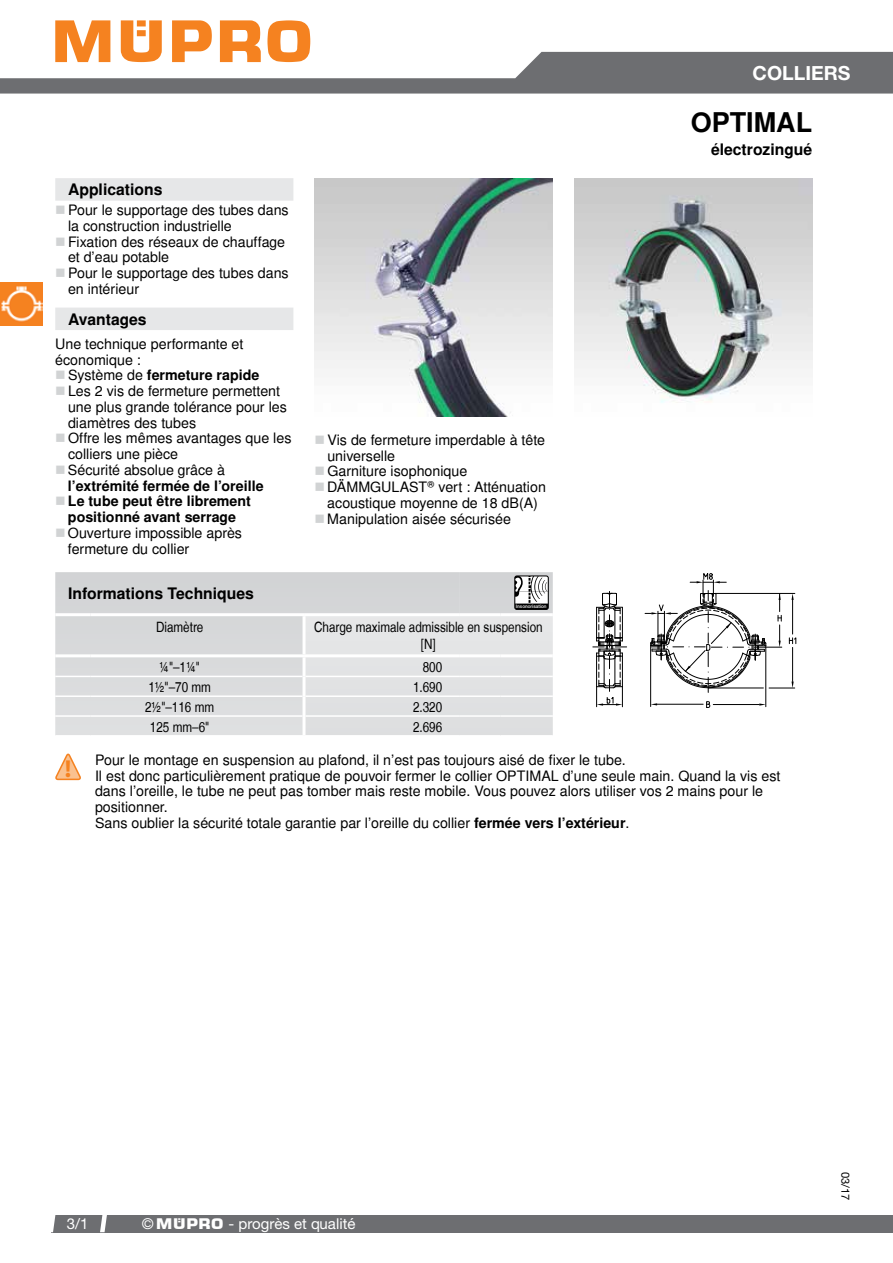
<style>
.page{position:relative;width:893px;height:1263px;background:#fff}
.page>*{position:absolute;margin:0;border:0;box-sizing:border-box;transform-origin:0 0}
.t1{font:700 27px "MUEPRO";color:#000}
.t2{font:700 24.6px "Myriad";color:#f58220}
.t3{font:700 19.5px "Helvetica Neue CE";color:#fff}
.t4{font:700 15.75px "MUEPRO";color:#000}
.t5{font:15px "Helvetica Neue CE";color:#fff}
.t6{font:14.25px/15.8px "MUEPRO";color:#000}
.t7{font:condensed 14.25px/17.1px "MUEPRO";color:#000;text-align:center}
.t8{font:700 14.25px/15.8px "MUEPRO";color:#000}
.t9{font:11.25px "Helvetica Neue";color:#000}
.t10{font:500 4.8px "Helvetica Neue";color:#fff}
.s1{font-weight:700}
.s2{font-family:"Helvetica Neue";font-stretch:condensed}
.s3{font-family:"MPR"}
</style>
<div class="page">
<img style="left:0;top:283px;width:43px;height:42px">
<img style="left:574px;top:179px;width:238px;height:224px">
<img style="left:315px;top:179px;width:238px;height:238px">
<svg style="left:55px;top:572px;width:498px;height:163px;background:#dcddde"></svg>
<svg style="left:55px;top:754px;width:26px;height:27px"></svg>
<svg style="left:592px;top:573px;width:205px;height:135px"></svg>
<div style="left:55px;top:178px;width:238px;height:23px;background:#e6e7e8"></div>
<div style="left:55px;top:308px;width:238px;height:22px;background:#e6e7e8"></div>
<svg style="left:0;top:20px;width:893px;height:74px"></svg>
<div style="left:51px;top:1215px;width:842px;height:17px;background:#6d6e71"></div>
<svg style="left:51px;top:1215px;width:4px;height:17px"></svg>
<svg style="left:100px;top:1215px;width:7px;height:17px"></svg>
<h3 class="t3" style="left:753px;top:61px;width:99px">COLLIERS</h3>
<h1 class="t1" style="left:691px;top:106px;width:123px">OPTIMAL</h1>
<p class="t4" style="left:68px;top:180px;width:96px">Applications</p>
<p class="t6" style="left:68px;top:203px;width:222px">Pour le supportage des tubes dans la construction industrielle<br>Fixation des réseaux de chauffage et d’eau potable<br>Pour le supportage des tubes dans en intérieur</p>
<p class="t4" style="left:68px;top:310px;width:80px">Avantages</p>
<p class="t6" style="left:55px;top:336px;width:190px">Une technique performante et économique :</p>
<p class="t6" style="left:68px;top:368px;width:225px">Système de <span class="s1">fermeture rapide<br></span>Les 2 vis de fermeture permettent une plus grande tolérance pour les diamètres des tubes<br>Offre les mêmes avantages que les colliers une pièce<br>Sécurité absolue grâce à</p>
<p class="t8" style="left:68px;top:478px;width:197px">l’extrémité fermée de l’oreille<br>Le tube peut être librement positionné avant serrage</p>
<p class="t6" style="left:68px;top:525px;width:176px">Ouverture impossible après fermeture du collier</p>
<p class="t4" style="left:68px;top:584px;width:188px">Informations Techniques</p>
<p class="t6" style="left:327px;top:432px;width:220px">Vis de fermeture imperdable à tête universelle<br>Garniture isophonique<br>DÄMMGULAST® vert : Atténuation acoustique moyenne de 18 dB(A)<br>Manipulation aisée sécurisée</p>
<p class="t10" style="left:516px;top:604px;width:32px">Insonorisation</p>
<p class="t7" style="left:156px;top:619px;width:49px">Diamètre</p>
<p class="t7" style="left:314px;top:619px;width:230px">Charge maximale admissible en suspension [N]</p>
<p class="t7" style="left:159px;top:659px;width:42px">¼"‒1¼"</p>
<p class="t7" style="left:423px;top:659px;width:21px">800</p>
<p class="t7" style="left:148px;top:679px;width:64px">1½"‒70 mm</p>
<p class="t7" style="left:413px;top:679px;width:31px">1.690</p>
<p class="t7" style="left:145px;top:698px;width:71px">2½"‒116 mm</p>
<p class="t7" style="left:413px;top:698px;width:31px">2.320</p>
<p class="t7" style="left:150px;top:718px;width:61px">125 mm‒6"</p>
<p class="t7" style="left:413px;top:718px;width:31px">2.696</p>
<p class="t4" style="left:711px;top:140px;width:103px">électrozingué</p>
<h2 class="t2" style="left:65px;top:756px;width:8px">!</h2>
<p class="t6" style="left:95px;top:752px;width:687px">Pour le montage en suspension au plafond, il n’est pas toujours aisé de fixer le tube.<br>Il est donc particulièrement pratique de pouvoir fermer le collier OPTIMAL d’une seule main. Quand la vis est dans l’oreille, le tube ne peut pas tomber mais reste mobile. Vous pouvez alors utiliser vos 2 mains pour le positionner.<br>Sans oublier la sécurité totale garantie par l’oreille du collier <span class="s1">fermée vers l’extérieur</span>.</p>
<p class="t5" style="left:67px;top:1214px;width:23px">3/1</p>
<p class="t5" style="left:142px;top:1215px;width:215px"><span class="s2">©</span> <span class="s3">Müpro</span> - progrès et qualité</p>
<p class="t9" style="left:852px;top:1171px;width:30px;rotate:90deg">03/17</p>
</div>
